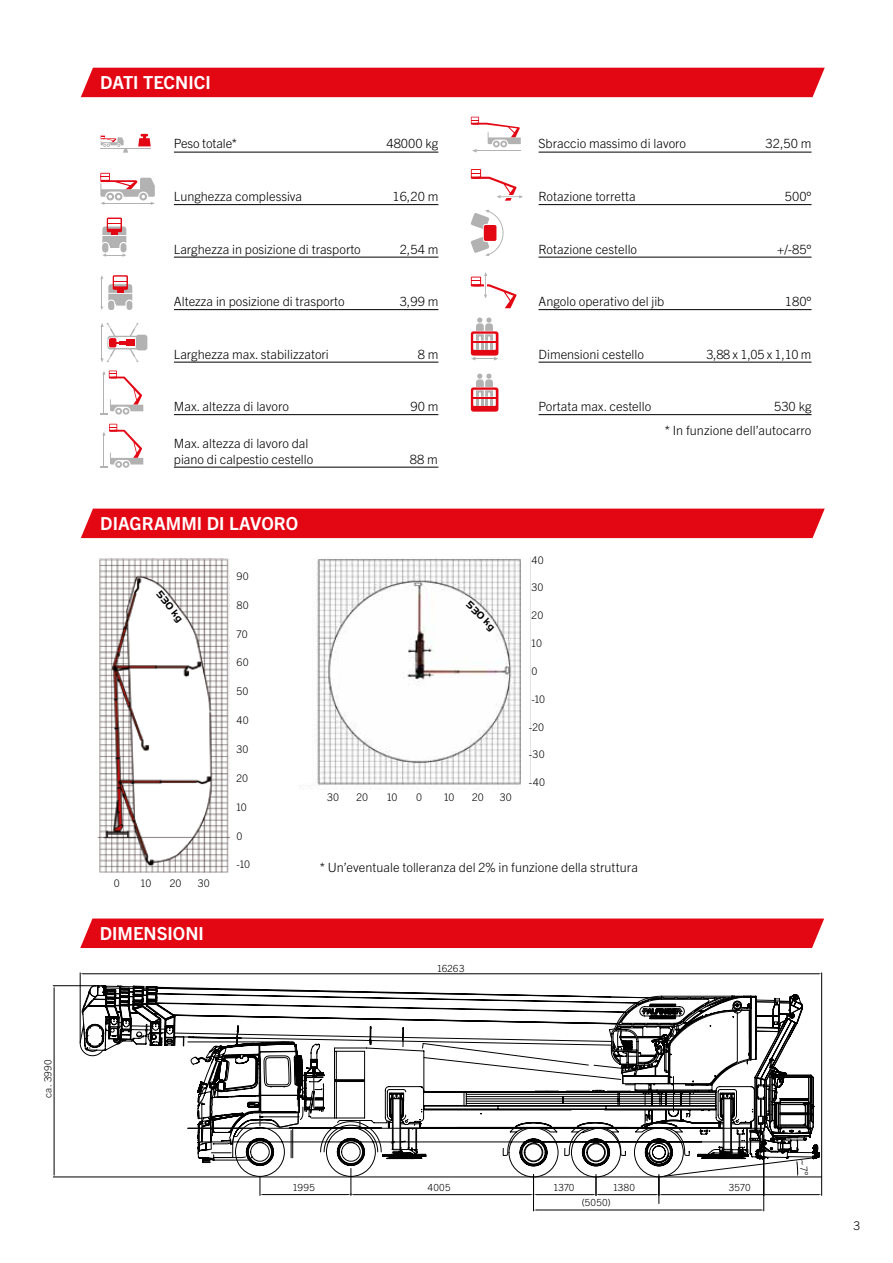
<style>
.page{position:relative;width:893px;height:1263px;background:#fff}
.page>*{position:absolute;margin:0;border:0;box-sizing:border-box;transform-origin:0 0}
.t1{font:700 18px "Trade Gothic Next LT Pro";color:#fff}
.t2{font:300 12.75px/15.3px "Trade Gothic Next LT Pro";color:#000}
.t3{font:300 12px "Trade Gothic Next LT Pro";color:#000}
.t4{font:300 10.5px "Trade Gothic Next LT Pro";letter-spacing:.015em;color:#000}
.t5{font:700 10.5px "Palfinger Handel Gothic";color:#000}
.t6{font:300 9.75px "Trade Gothic Next LT Pro";letter-spacing:.02em;color:#000}
</style>
<div class="page">
<img style="left:97px;top:558px;width:132px;height:314px">
<div style="left:81px;top:68px;width:744px;height:29px;background:#e30613"></div>
<div style="left:81px;top:509px;width:744px;height:29px;background:#e30613"></div>
<div style="left:80px;top:918px;width:744px;height:30px;background:#e30613"></div>
<hr style="left:174px;top:152px;width:264px;height:1px;background:#000">
<hr style="left:174px;top:204px;width:264px;height:1px;background:#000">
<hr style="left:174px;top:257px;width:264px;height:1px;background:#000">
<hr style="left:174px;top:309px;width:264px;height:1px;background:#000">
<hr style="left:174px;top:362px;width:264px;height:1px;background:#000">
<hr style="left:174px;top:414px;width:264px;height:1px;background:#000">
<hr style="left:174px;top:467px;width:264px;height:1px;background:#000">
<hr style="left:539px;top:152px;width:272px;height:1px;background:#000">
<hr style="left:539px;top:204px;width:272px;height:1px;background:#000">
<hr style="left:539px;top:257px;width:272px;height:1px;background:#000">
<hr style="left:539px;top:309px;width:272px;height:1px;background:#000">
<hr style="left:539px;top:362px;width:272px;height:1px;background:#000">
<hr style="left:539px;top:414px;width:272px;height:1px;background:#000">
<svg style="left:100px;top:370px;width:43px;height:45px"></svg>
<div style="left:136px;top:335px;width:11px;height:15px;background:#b3b2b2;border-radius:3px"></div>
<svg style="left:100px;top:323px;width:38px;height:39px"></svg>
<div style="left:102px;top:226px;width:24px;height:22px;background:#b3b2b2;border-radius:3px"></div>
<svg style="left:107px;top:218px;width:15px;height:17px"></svg>
<hr style="left:100px;top:235px;width:30px;height:1px;background:#fff">
<svg style="left:102px;top:242px;width:25px;height:15px"></svg>
<div style="left:121px;top:243px;width:5px;height:9px;background:#b3b2b2;border-radius:3px"></div>
<div style="left:102px;top:243px;width:6px;height:9px;background:#b3b2b2;border-radius:3px"></div>
<hr style="left:100px;top:148px;width:51px;height:1px;background:#b3b2b2">
<svg style="left:138px;top:134px;width:13px;height:12px"></svg>
<svg style="left:101px;top:135px;width:27px;height:18px"></svg>
<svg style="left:100px;top:173px;width:55px;height:32px"></svg>
<svg style="left:100px;top:424px;width:43px;height:44px"></svg>
<svg style="left:471px;top:117px;width:50px;height:36px"></svg>
<svg style="left:100px;top:275px;width:33px;height:35px"></svg>
<svg style="left:471px;top:210px;width:32px;height:46px"></svg>
<svg style="left:471px;top:374px;width:27px;height:38px"></svg>
<svg style="left:471px;top:169px;width:52px;height:32px"></svg>
<svg style="left:471px;top:272px;width:45px;height:36px"></svg>
<svg style="left:471px;top:317px;width:27px;height:44px"></svg>
<img style="left:301px;top:558px;width:231px;height:232px">
<hr style="left:53px;top:985px;width:42px;height:1px;background:#000">
<hr style="left:54px;top:989px;width:1px;height:185px;background:#000">
<hr style="left:53px;top:1177px;width:769px;height:1px;background:#000">
<svg style="left:80px;top:973px;width:742px;height:238px"></svg>
<p class="t6" style="left:41px;top:1098px;width:40px;rotate:-90deg">ca. 3990</p>
<h1 class="t1" style="left:100px;top:70px;width:112px">DATI TECNICI</h1>
<p class="t2" style="left:174px;top:135px;width:65px">Peso totale*</p>
<p class="t2" style="left:386px;top:135px;width:53px">48000 kg</p>
<p class="t2" style="left:539px;top:135px;width:149px">Sbraccio massimo di lavoro</p>
<p class="t2" style="left:766px;top:135px;width:47px">32,50 m</p>
<p class="t2" style="left:174px;top:188px;width:130px">Lunghezza complessiva</p>
<p class="t2" style="left:392px;top:188px;width:47px">16,20 m</p>
<p class="t2" style="left:539px;top:188px;width:99px">Rotazione torretta</p>
<p class="t2" style="left:785px;top:188px;width:28px">500°</p>
<p class="t2" style="left:174px;top:240px;width:188px">Larghezza in posizione di trasporto</p>
<p class="t2" style="left:400px;top:240px;width:40px">2,54 m</p>
<p class="t2" style="left:539px;top:240px;width:100px">Rotazione cestello</p>
<p class="t2" style="left:777px;top:240px;width:36px">+/-85°</p>
<p class="t2" style="left:174px;top:293px;width:172px">Altezza in posizione di trasporto</p>
<p class="t2" style="left:400px;top:293px;width:40px">3,99 m</p>
<p class="t2" style="left:539px;top:293px;width:127px">Angolo operativo del jib</p>
<p class="t2" style="left:785px;top:293px;width:28px">180°</p>
<p class="t2" style="left:174px;top:345px;width:156px">Larghezza max. stabilizzatori</p>
<p class="t2" style="left:418px;top:345px;width:22px">8 m</p>
<p class="t2" style="left:539px;top:345px;width:107px">Dimensioni cestello</p>
<p class="t2" style="left:706px;top:345px;width:106px">3,88 x 1,05 x 1,10 m</p>
<p class="t2" style="left:174px;top:398px;width:117px">Max. altezza di lavoro</p>
<p class="t2" style="left:410px;top:398px;width:29px">90 m</p>
<p class="t2" style="left:174px;top:435px;width:141px">Max. altezza di lavoro dal piano di calpestio cestello</p>
<p class="t2" style="left:410px;top:450px;width:29px">88 m</p>
<p class="t2" style="left:539px;top:398px;width:114px">Portata max. cestello</p>
<p class="t2" style="left:774px;top:398px;width:39px">530 kg</p>
<p class="t2" style="left:665px;top:422px;width:148px">* In funzione dell’autocarro</p>
<h1 class="t1" style="left:100px;top:511px;width:199px">DIAGRAMMI DI LAVORO</h1>
<p class="t5" style="left:163px;top:588px;width:38px;rotate:52deg">530 kg</p>
<p class="t4" style="left:237px;top:568px;width:14px">90</p>
<p class="t4" style="left:237px;top:597px;width:14px">80</p>
<p class="t4" style="left:237px;top:626px;width:13px">70</p>
<p class="t4" style="left:237px;top:655px;width:14px">60</p>
<p class="t4" style="left:237px;top:684px;width:14px">50</p>
<p class="t4" style="left:237px;top:713px;width:14px">40</p>
<p class="t4" style="left:237px;top:742px;width:13px">30</p>
<p class="t4" style="left:237px;top:771px;width:13px">20</p>
<p class="t4" style="left:237px;top:800px;width:12px">10</p>
<p class="t4" style="left:237px;top:829px;width:7px">0</p>
<p class="t5" style="left:472px;top:599px;width:38px;rotate:44deg">530 kg</p>
<p class="t4" style="left:327px;top:789px;width:13px">30</p>
<p class="t4" style="left:356px;top:789px;width:13px">20</p>
<p class="t4" style="left:387px;top:789px;width:12px">10</p>
<p class="t4" style="left:416px;top:789px;width:7px">0</p>
<p class="t4" style="left:444px;top:789px;width:12px">10</p>
<p class="t4" style="left:472px;top:789px;width:13px">20</p>
<p class="t4" style="left:500px;top:789px;width:13px">30</p>
<p class="t4" style="left:532px;top:552px;width:14px">40</p>
<p class="t4" style="left:532px;top:580px;width:13px">30</p>
<p class="t4" style="left:532px;top:608px;width:13px">20</p>
<p class="t4" style="left:532px;top:636px;width:12px">10</p>
<p class="t4" style="left:532px;top:664px;width:7px">0</p>
<p class="t4" style="left:532px;top:691px;width:15px">-10</p>
<p class="t4" style="left:529px;top:719px;width:17px">-20</p>
<p class="t4" style="left:529px;top:747px;width:17px">-30</p>
<p class="t4" style="left:529px;top:775px;width:18px">-40</p>
<p class="t4" style="left:114px;top:876px;width:7px">0</p>
<p class="t4" style="left:141px;top:876px;width:12px">10</p>
<p class="t4" style="left:170px;top:876px;width:13px">20</p>
<p class="t4" style="left:198px;top:876px;width:13px">30</p>
<h1 class="t1" style="left:100px;top:921px;width:106px">DIMENSIONI</h1>
<p class="t4" style="left:237px;top:857px;width:15px">-10</p>
<p class="t2" style="left:320px;top:859px;width:320px">* Un’eventuale tolleranza del 2% in funzione della struttura</p>
<p class="t6" style="left:438px;top:961px;width:28px">16263</p>
<p class="t6" style="left:293px;top:1180px;width:23px">1995</p>
<p class="t6" style="left:428px;top:1180px;width:24px">4005</p>
<p class="t6" style="left:554px;top:1180px;width:22px">1370</p>
<p class="t6" style="left:613px;top:1180px;width:23px">1380</p>
<p class="t6" style="left:729px;top:1180px;width:23px">3570</p>
<p class="t6" style="left:582px;top:1195px;width:30px">(5050)</p>
<p class="t3" style="left:854px;top:1217px;width:8px">3</p>
</div>
